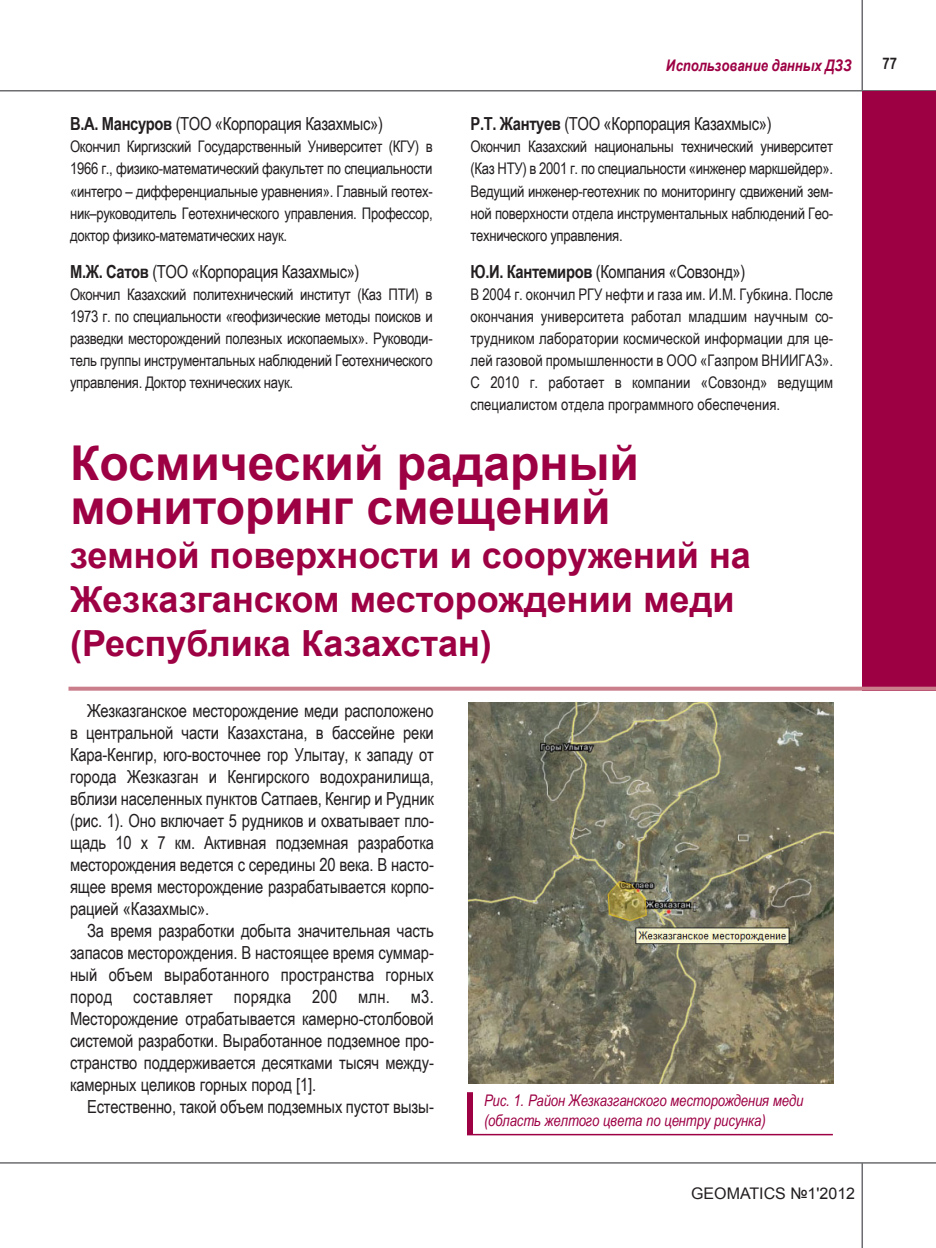
<style>
.page{position:relative;width:936px;height:1248px;background:#fff}
.page>*{position:absolute;margin:0;border:0;box-sizing:border-box;transform-origin:0 0}
.t1{font:700 48px/44px "Arial";color:#9d0144}
.t2{font:700 36px/44px "Arial";color:#9d0144}
.tekst{font:18px/22px "Arial Narrow";letter-spacing:-.01em;color:#231f20;text-align:justify}
.t3{font:16px/22px "Arial Narrow";letter-spacing:-.02em;color:#231f20;text-align:justify}
.t4{font:italic 16px/20px "Arial Narrow";letter-spacing:-.01em;color:#9d0144}
.t5{font:italic 700 16px "Arial Narrow";color:#9d0144}
.t6{font:16px "Arial";color:#231f20}
.t7{font:700 16px "Arial Narrow";color:#231f20}
.s1{font-weight:700}
</style>
<div class="page">
<hr style="left:861px;top:0;width:1px;height:91px;background:#6c6d70">
<hr style="left:861px;top:1162px;width:1px;height:85px;background:#6c6d70">
<hr style="left:0;top:90px;width:935px;height:1px;background:#6c6d70">
<hr style="left:0;top:1161px;width:935px;height:2px;background:#6c6d70">
<div style="left:862px;top:91px;width:73px;height:599px;background:#9d0144"></div>
<svg style="left:68px;top:686px;width:867px;height:4px;background:#d1909c"></svg>
<hr style="left:467px;top:1133px;width:365px;height:2px;background:#9d0144">
<div style="left:467px;top:1092px;width:6px;height:42px;background:#9d0144"></div>
<img style="left:468px;top:702px;width:365px;height:381px">
<p class="tekst" style="left:70px;top:112px;width:314px"><span class="s1">В.А. Мансуров</span> (ТОО «Корпорация Казахмыс»)</p>
<p class="t3" style="left:70px;top:135px;width:364px">Окончил Киргизский Государственный Университет (КГУ) в 1966 г., физико-математический факультет по специальности «интегро – дифференциальные уравнения». Главный геотех&shy;ник–руководитель Геотехнического управления. Профессор, доктор физико-математических наук.</p>
<p class="tekst" style="left:70px;top:260px;width:291px"><span class="s1">М.Ж. Сатов</span> (ТОО «Корпорация Казахмыс»)</p>
<p class="t3" style="left:70px;top:283px;width:364px">Окончил Казахский политехнический институт (Каз ПТИ) в 1973 г. по специальности «геофизические методы поисков и разведки месторождений полезных ископаемых». Руководи&shy;тель группы инструментальных наблюдений Геотехнического управления. Доктор технических наук.</p>
<p class="t5" style="left:666px;top:53px;width:187px">Использование данных ДЗЗ</p>
<p class="t7" style="left:882px;top:51px;width:16px">77</p>
<p class="tekst" style="left:470px;top:112px;width:302px"><span class="s1">Р.Т. Жантуев</span> (ТОО «Корпорация Казахмыс»)</p>
<p class="t3" style="left:470px;top:135px;width:364px">Окончил Казахский национальны технический университет (Каз НТУ) в 2001 г. по специальности «инженер маркшейдер».<br>Ведущий инженер-геотехник по мониторингу сдвижений зем&shy;ной поверхности отдела инструментальных наблюдений Гео&shy;технического управления.</p>
<p class="tekst" style="left:470px;top:260px;width:276px"><span class="s1">Ю.И. Кантемиров</span> (Компания «Совзонд»)</p>
<p class="t3" style="left:470px;top:283px;width:364px">В 2004 г. окончил РГУ нефти и газа им. И.М. Губкина. После окончания университета работал младшим научным со&shy;трудником лаборатории космической информации для це&shy;лей газовой промышленности в ООО «Газпром ВНИИГАЗ».<br>С 2010 г. работает в компании «Совзонд» ведущим специалистом отдела программного обеспечения.</p>
<p class="t1" style="left:70px;top:442px;width:570px">Космический радарный мониторинг смещений</p>
<p class="t2" style="left:70px;top:534px;width:682px">земной поверхности и сооружений на<br>Жезказганском месторождении меди</p>
<p class="t2" style="left:70px;top:622px;width:423px">(Республика Казахстан)</p>
<p class="tekst" style="left:70px;top:699px;width:365px;text-indent:17px">Жезказганское месторождение меди расположено в центральной части Казахстана, в бассейне реки Кара-Кенгир, юго-восточнее гор Улытау, к западу от города Жезказган и Кенгирского водохранилища, вблизи населенных пунктов Сатпаев, Кенгир и Рудник (рис. 1). Оно включает 5 рудников и охватывает пло&shy;щадь 10 х 7 км. Активная подземная разработка месторождения ведется с середины 20 века. В насто&shy;ящее время месторождение разрабатывается корпо&shy;рацией «Казахмыс».</p>
<p class="tekst" style="left:70px;top:919px;width:365px;text-indent:17px">За время разработки добыта значительная часть запасов месторождения. В настоящее время суммар&shy;ный объем выработанного пространства горных пород составляет порядка 200 млн. м3.<br>Месторождение отрабатывается камерно-столбовой системой разработки. Выработанное подземное про&shy;странство поддерживается десятками тысяч между&shy;камерных целиков горных пород [1].</p>
<p class="tekst" style="left:87px;top:1095px;width:348px">Естественно, такой объем подземных пустот вызы-</p>
<p class="t4" style="left:484px;top:1089px;width:321px">Рис. 1. Район Жезказганского месторождения меди (область желтого цвета по центру рисунка)</p>
<p class="t6" style="left:691px;top:1182px;width:165px">GEOMATICS №1'2012</p>
</div>
